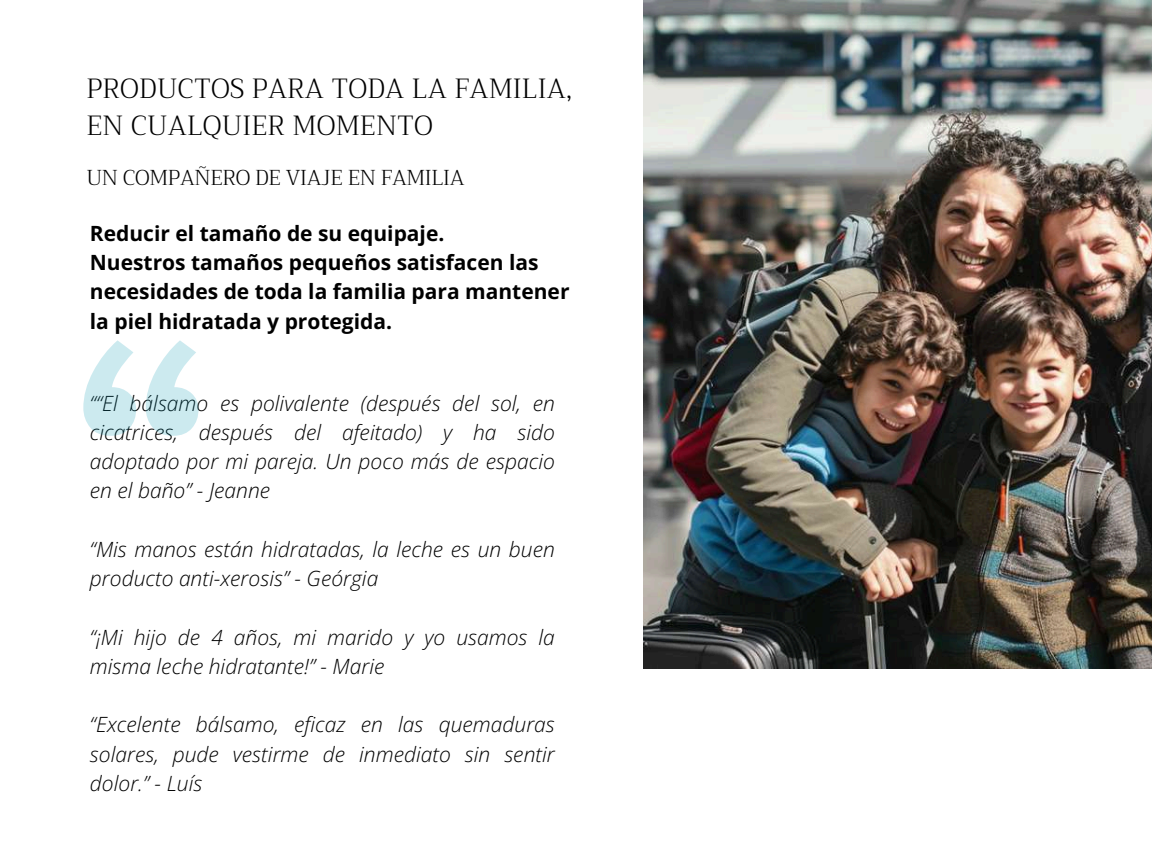
<style>
.page{position:relative;width:1152px;height:864px;background:#fff}
.page>*{position:absolute;margin:0;border:0;box-sizing:border-box;transform-origin:0 0}
.t1{font:800 300px "Trirong";color:#0097b2}
.t2{font:300 27px/37.2px "Trirong";letter-spacing:.005em;color:#000}
.t3{font:italic 300 21px/29.2px "Open Sans";color:#000;text-align:justify}
.t4{font:700 21px/29.2px "Open Sans";color:#000}
.t5{font:300 21px "Trirong";letter-spacing:-.02em;color:#000}
</style>
<div class="page">
<img style="left:644px;top:0;width:508px;height:668px">
<p class="t2" style="left:86px;top:70px;width:487px">PRODUCTOS PARA TODA LA FAMILIA,<br>EN CUALQUIER MOMENTO</p>
<p class="t5" style="left:86px;top:165px;width:380px">UN COMPAÑERO DE VIAJE EN FAMILIA</p>
<p class="t4" style="left:90px;top:218px;width:481px">Reducir el tamaño de su equipaje.<br>Nuestros tamaños pequeños satisfacen las necesidades de toda la familia para mantener la piel hidratada y protegida.</p>
<h1 class="t1" style="left:70px;top:276px;width:144px">“</h1>
<p class="t3" style="left:90px;top:388px;width:466px">““El bálsamo es polivalente (después del sol, en cicatrices, después del afeitado) y ha sido adoptado por mi pareja. Un poco más de espacio en el baño” - Jeanne</p>
<p class="t3" style="left:90px;top:534px;width:466px">“Mis manos están hidratadas, la leche es un buen producto anti-xerosis” - Geórgia</p>
<p class="t3" style="left:90px;top:622px;width:466px">“¡Mi hijo de 4 años, mi marido y yo usamos la misma leche hidratante!” - Marie</p>
<p class="t3" style="left:90px;top:710px;width:466px">“Excelente bálsamo, eficaz en las quemaduras solares, pude vestirme de inmediato sin sentir dolor.” - Luís</p>
</div>
